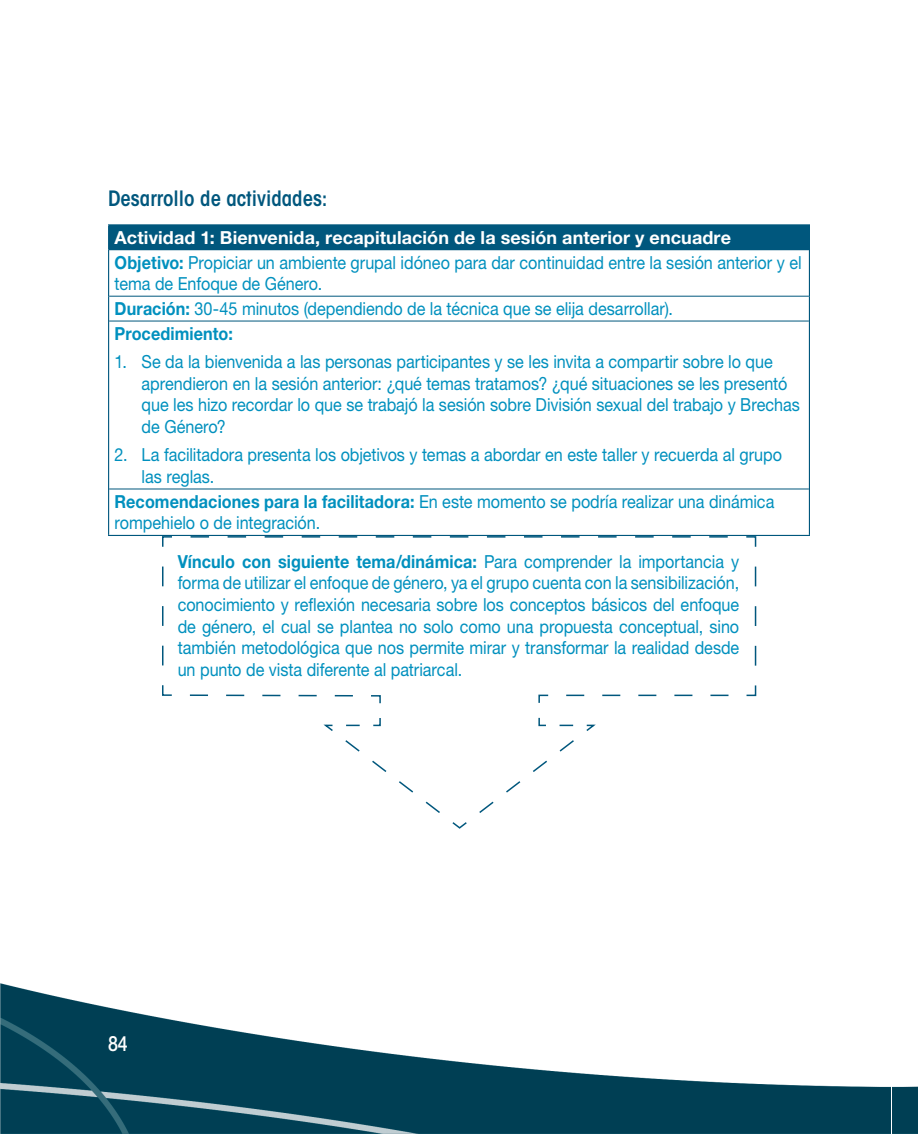
<style>
.page{position:relative;width:918px;height:1134px;background:#fff}
.page>*{position:absolute;margin:0;border:0;box-sizing:border-box;transform-origin:0 0}
.t1{font:600 condensed 21px "ITC Avant Garde Std";color:#00577d}
.t2{font:500 21px "Helvetica Neue LT Std";color:#fff;scale:.85 1}
.t3{font:18px/21.6px "Helvetica Neue LT Std";letter-spacing:-.005em;color:#0090be;scale:.9 1}
.s1{font-weight:700;color:#fff}
.s2{font-weight:700}
</style>
<div class="page">
<img style="left:0;top:984px;width:918px;height:150px">
<div style="left:109px;top:225px;width:700px;height:25px;background:#00577d"></div>
<hr style="left:108px;top:224px;width:702px;height:1px;background:#00577d">
<svg style="left:108px;top:225px;width:1px;height:25px"></svg>
<svg style="left:809px;top:225px;width:1px;height:25px"></svg>
<hr style="left:108px;top:250px;width:1px;height:46px;background:#00577d">
<hr style="left:809px;top:250px;width:1px;height:46px;background:#00577d">
<svg style="left:108px;top:296px;width:1px;height:25px"></svg>
<svg style="left:809px;top:296px;width:1px;height:25px"></svg>
<hr style="left:108px;top:321px;width:1px;height:168px;background:#00577d">
<hr style="left:809px;top:321px;width:1px;height:168px;background:#00577d">
<hr style="left:108px;top:489px;width:1px;height:46px;background:#00577d">
<hr style="left:809px;top:489px;width:1px;height:46px;background:#00577d">
<hr style="left:108px;top:535px;width:702px;height:1px;background:#00577d">
<hr style="left:109px;top:296px;width:700px;height:1px;background:#00577d">
<hr style="left:109px;top:321px;width:700px;height:1px;background:#00577d">
<hr style="left:109px;top:489px;width:700px;height:1px;background:#00577d">
<svg style="left:162px;top:536px;width:595px;height:293px"></svg>
<p class="t1" style="left:108px;top:185px;width:221px">Desarrollo de actividades:</p>
<p class="t3" style="left:115px;top:225px;width:765px;line-height:24.9px"><span class="s1">Actividad 1: Bienvenida, recapitulación de la sesión anterior y encuadre<br></span><span class="s2">Objetivo:</span> Propiciar un ambiente grupal idóneo para dar continuidad entre la sesión anterior y el</p>
<p class="t3" style="left:115px;top:271px;width:622px;line-height:24.9px">tema de Enfoque de Género.<br><span class="s2">Duración:</span> 30-45 minutos (dependiendo de la técnica que se elija desarrollar).<br><span class="s2">Procedimiento:</span></p>
<p class="t3" style="left:142px;top:351px;width:733px;text-indent:-27px">1. Se da la bienvenida a las personas participantes y se les invita a compartir sobre lo que aprendieron en la sesión anterior: ¿qué temas tratamos? ¿qué situaciones se les presentó que les hizo recordar lo que se trabajó la sesión sobre División sexual del trabajo y Brechas de Género?</p>
<p class="t3" style="left:142px;top:444px;width:713px;text-indent:-27px">2. La facilitadora presenta los objetivos y temas a abordar en este taller y recuerda al grupo las reglas.</p>
<p class="t3" style="left:115px;top:490px;width:735px"><span class="s2">Recomendaciones para la facilitadora:</span> En este momento se podría realizar una dinámica rompehielo o de integración.</p>
<p class="t3" style="left:178px;top:550px;width:626px;text-align:justify"><span class="s2">Vínculo con siguiente tema/dinámica:</span> Para comprender la importancia y forma de utilizar el enfoque de género, ya el grupo cuenta con la sensibilización, conocimiento y reflexión necesaria sobre los conceptos básicos del enfoque de género, el cual se plantea no solo como una propuesta conceptual, sino también metodológica que nos permite mirar y transformar la realidad desde un punto de vista diferente al patriarcal.</p>
<p class="t2" style="left:108px;top:1031px;width:25px">84</p>
</div>
